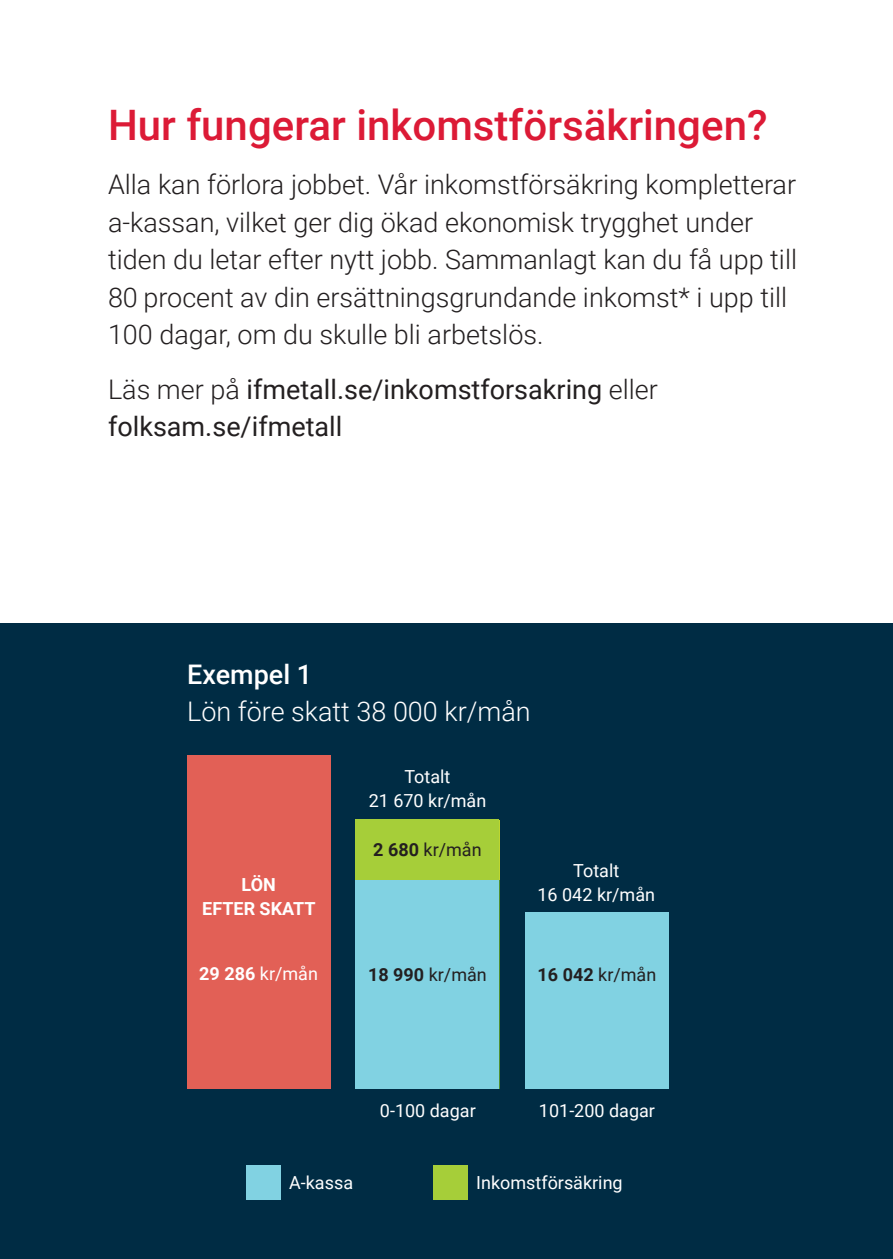
<style>
.page{position:relative;width:893px;height:1259px;background:#fff}
.page>*{position:absolute;margin:0;border:0;box-sizing:border-box;transform-origin:0 0}
.Rubrik_2{font:500 42px "Roboto";color:#dc1a36}
.Brödtext{font:300 27px/37.5px "Roboto";color:#231f20}
.Brödtext-2{font:27px/37.5px "Roboto";color:#231f20}
.Brödtext-3{font:300 27px/37.5px "Roboto";color:#fff}
.Fotnot{font:18px/24px "Roboto";color:#fff;text-align:center}
.Fotnot-2{font:18px "Roboto";color:#231f20}
.Fotnot-3{font:700 18px/24px "Roboto";color:#fff;text-align:center}
.s1{font-weight:300}
.s2{font-weight:500}
.s3{font-weight:700}
</style>
<div class="page">
<div style="left:0;top:623px;width:893px;height:636px;background:#002c44"></div>
<div style="left:187px;top:755px;width:143px;height:334px;background:#e26056"></div>
<div style="left:525px;top:912px;width:143px;height:177px;background:#81d2e2"></div>
<div style="left:356px;top:877px;width:143px;height:212px;background:#81d2e2"></div>
<div style="left:247px;top:1165px;width:34px;height:34px;background:#81d2e2"></div>
<div style="left:434px;top:1165px;width:34px;height:34px;background:#a6ce39"></div>
<div style="left:356px;top:819px;width:143px;height:60px;background:#a6ce39"></div>
<p class="Rubrik_2" style="left:108px;top:95px;width:661px">Hur fungerar inkomstförsäkringen?</p>
<p class="Brödtext" style="left:108px;top:165px;width:691px">Alla kan förlora jobbet. Vår inkomstförsäkring kompletterar a-kassan, vilket ger dig ökad ekonomisk trygghet under tiden du letar efter nytt jobb. Sammanlagt kan du få upp till 80 procent av din ersättningsgrundande inkomst* i upp till 100 dagar, om du skulle bli arbetslös.</p>
<p class="Brödtext-2" style="left:108px;top:369px;width:551px"><span class="s1">Läs mer på</span> ifmetall.se/inkomstforsakring <span class="s1">eller </span>folksam.se/ifmetall</p>
<p class="Brödtext-3" style="left:187px;top:654px;width:345px"><span class="s2">Exempel 1<br></span>Lön före skatt 38 000 kr/mån</p>
<p class="Fotnot" style="left:369px;top:764px;width:119px">Totalt<br>21 670 kr/mån</p>
<p class="Fotnot-3" style="left:202px;top:872px;width:115px">LÖN<br>EFTER SKATT</p>
<p class="Fotnot-2" style="left:373px;top:837px;width:110px"><span class="s3">2 680</span> kr/mån</p>
<p class="Fotnot" style="left:537px;top:858px;width:119px">Totalt<br>16 042 kr/mån</p>
<p class="Fotnot" style="left:199px;top:961px;width:120px"><span class="s3">29 286</span> kr/mån</p>
<p class="Fotnot-2" style="left:368px;top:962px;width:120px"><span class="s3">18 990</span> kr/mån</p>
<p class="Fotnot-2" style="left:538px;top:962px;width:120px"><span class="s3">16 042</span> kr/mån</p>
<p class="Fotnot" style="left:380px;top:1097px;width:97px">0-100 dagar</p>
<p class="Fotnot" style="left:539px;top:1097px;width:118px">101-200 dagar</p>
<p class="Fotnot" style="left:289px;top:1170px;width:65px">A-kassa</p>
<p class="Fotnot" style="left:476px;top:1170px;width:148px">Inkomstförsäkring</p>
</div>
